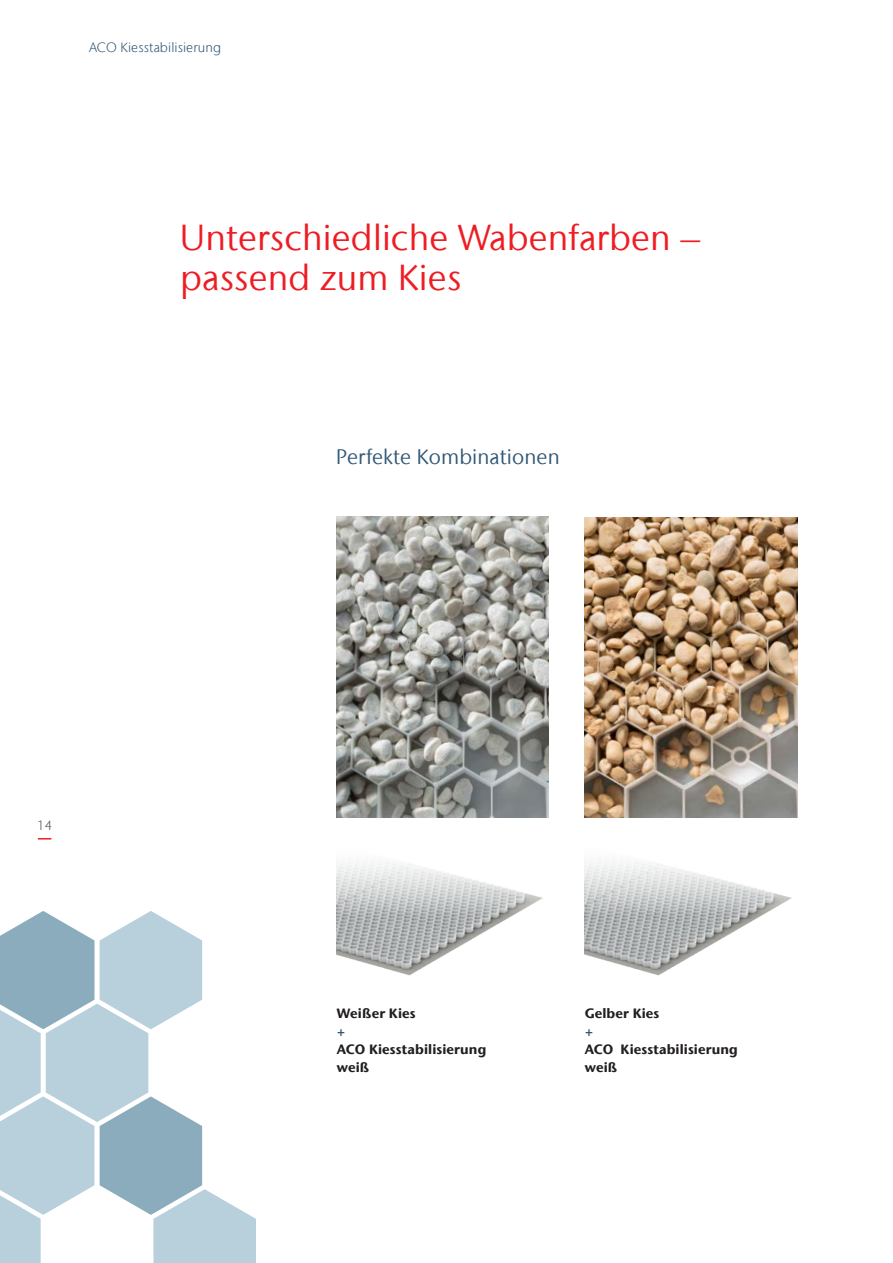
<style>
.page{position:relative;width:893px;height:1263px;background:#fff}
.page>*{position:absolute;margin:0;border:0;box-sizing:border-box;transform-origin:0 0}
.Heading{font:36px/39.6px "Stone Sans IIITC Com";letter-spacing:.005em;color:#ee1d23}
.Intermediate_heading{font:21px "Stone Sans IIITC Com";letter-spacing:.005em;color:#335875}
.Body_copy{font:700 13.5px/17.9px "Stone Sans IIITC Com";letter-spacing:.005em;color:#231f20}
.Subheadline{font:700 13.5px/17.9px "Stone Sans IIITC Com";letter-spacing:.005em;color:#231f20}
.Rubrication{font:300 13.5px "Stone Sans IIITC Com";letter-spacing:.005em;color:#335875}
.t1{font:300 13.5px "Stone Sans IIITC Com";color:#57585a}
.s1{color:#335875}
</style>
<div class="page">
<svg style="left:38px;top:838px;width:13px;height:1px"></svg>
<img style="left:336px;top:930px;width:152px;height:46px">
<img style="left:585px;top:930px;width:152px;height:46px">
<svg style="left:0;top:911px;width:256px;height:352px"></svg>
<svg style="left:336px;top:861px;width:456px;height:69px"></svg>
<img style="left:585px;top:517px;width:212px;height:300px">
<img style="left:336px;top:517px;width:213px;height:300px">
<p class="Rubrication" style="left:89px;top:38px;width:133px">ACO Kiesstabilisierung</p>
<p class="Heading" style="left:180px;top:217px;width:522px">Unterschiedliche Wabenfarben – passend zum Kies</p>
<p class="Intermediate_heading" style="left:336px;top:444px;width:225px">Perfekte Kombinationen</p>
<p class="t1" style="left:37px;top:816px;width:16px">14</p>
<p class="Body_copy" style="left:337px;top:1004px;width:151px">Weißer Kies<br><span class="s1">+<br></span>ACO Kiesstabilisierung weiß</p>
<p class="Subheadline" style="left:585px;top:1004px;width:154px">Gelber Kies<br><span class="s1">+<br></span>ACO Kiesstabilisierung weiß</p>
</div>
